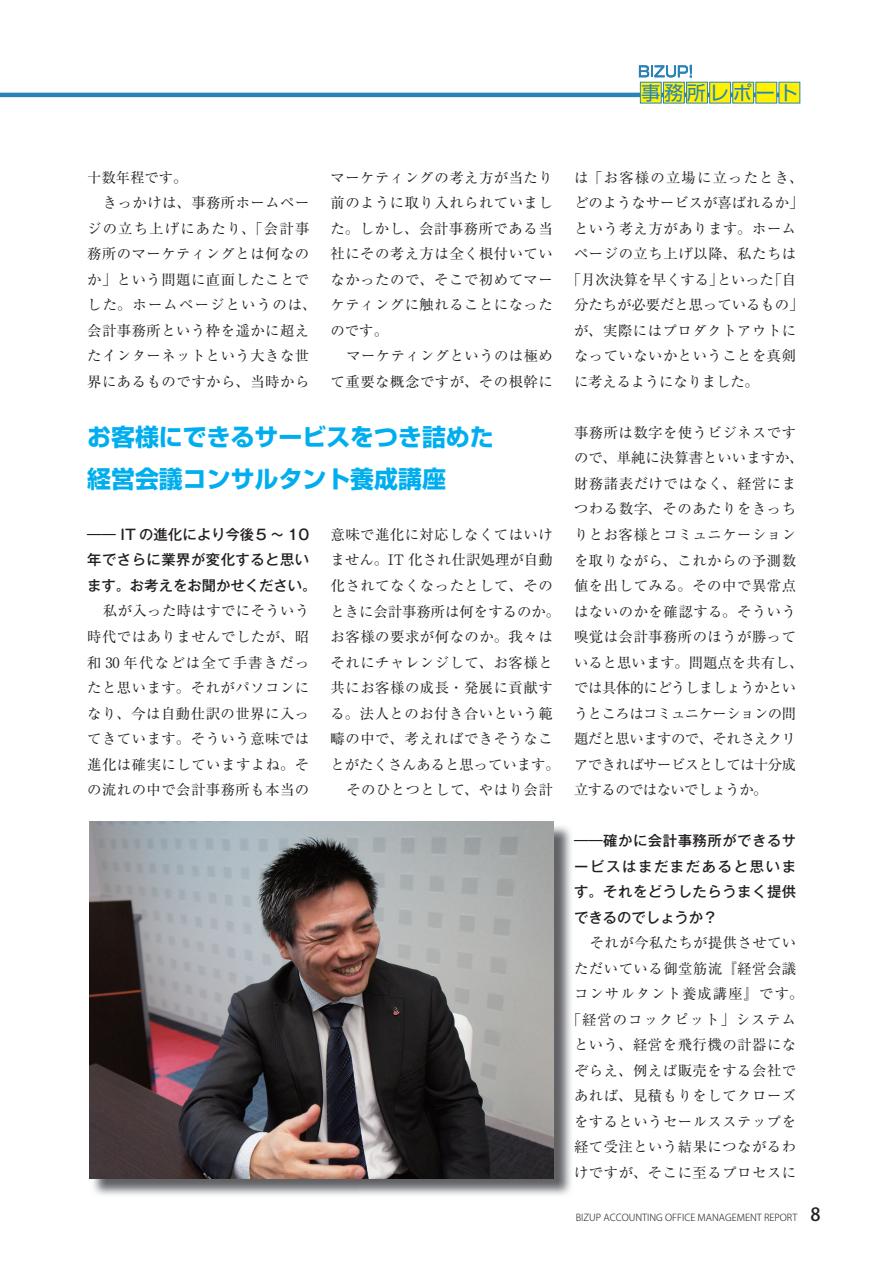
<style>
.page{position:relative;width:893px;height:1263px;background:#fff}
.page>*{position:absolute;margin:0;border:0;box-sizing:border-box;transform-origin:0 0}
.t1{font:700 23.85px/41.8px "Shin Go Pro";color:#00aeef}
.t2{font:19.2px "Shin Go Pro";letter-spacing:.2em;color:#2a83b7}
.t3{font:14.4px/25.5px "Ryumin Pro";letter-spacing:.035em;color:#231f20;text-align:justify}
.t4{font:500 14.4px/25.5px "Gothic MB101 Pro";letter-spacing:.035em;color:#231f20;text-align:justify}
.t5{font:500 14.4px/25.5px "Gothic MB101 Pro";color:#231f20}
.t6{font:14.4px "Ryumin Pro";color:#231f20}
.t7{font:14.4px "Ryumin Pro";letter-spacing:.08em;color:#231f20}
.t8{font:14.4px "Ryumin Pro";letter-spacing:-.01em;color:#231f20}
.t9{font:14.4px "Ryumin Pro";letter-spacing:.085em;color:#231f20}
.t10{font:14.4px "Ryumin Pro";letter-spacing:.075em;color:#231f20}
.t11{font:14.4px "Ryumin Pro";letter-spacing:.07em;color:#231f20}
.t12{font:300 9.6px "Koz Go Pro";color:#231f20}
.s1{font-weight:500;font-size:18px}
</style>
<div class="page">
<hr style="left:0;top:93px;width:799px;height:4px;background:#2a83b7">
<div style="left:640px;top:82px;width:22px;height:21px;background:#fff101;border:1px solid #2a83b7"></div>
<svg style="left:639px;top:65px;width:53px;height:13px"></svg>
<div style="left:663px;top:82px;width:22px;height:21px;background:#fff101;border:1px solid #2a83b7"></div>
<div style="left:686px;top:82px;width:22px;height:21px;background:#fff101;border:1px solid #2a83b7"></div>
<div style="left:709px;top:82px;width:22px;height:21px;background:#fff101;border:1px solid #2a83b7"></div>
<div style="left:732px;top:82px;width:22px;height:21px;background:#fff101;border:1px solid #2a83b7"></div>
<div style="left:755px;top:82px;width:22px;height:21px;background:#fff101;border:1px solid #2a83b7"></div>
<div style="left:779px;top:82px;width:21px;height:21px;background:#fff101"></div>
<img style="left:91px;top:826px;width:480px;height:369px">
<img style="left:89px;top:822px;width:465px;height:356px">
<h2 class="t2" style="left:641px;top:77px;width:158px">事務所レポート</h2>
<p class="t3" style="left:87px;top:164px;width:102px">十数年程です。</p>
<p class="t3" style="left:103px;top:189px;width:208px">きっかけは、事務所ホームペー</p>
<p class="t7" style="left:87px;top:217px;width:224px">ジの立ち上げにあたり、「会計事</p>
<p class="t3" style="left:87px;top:240px;width:224px">務所のマーケティングとは何なの</p>
<p class="t3" style="left:87px;top:266px;width:224px">か」という問題に直面したことで</p>
<p class="t7" style="left:87px;top:294px;width:231px">した。ホームページというのは、</p>
<p class="t3" style="left:87px;top:317px;width:224px">会計事務所という枠を遥かに超え</p>
<p class="t3" style="left:87px;top:342px;width:224px">たインターネットという大きな世</p>
<p class="t3" style="left:87px;top:368px;width:224px">界にあるものですから、当時から</p>
<p class="t3" style="left:331px;top:164px;width:224px">マーケティングの考え方が当たり前のように取り入れられていました。しかし、会計事務所である当社にその考え方は全く根付いていなかったので、そこで初めてマーケティングに触れることになったのです。</p>
<p class="t3" style="left:331px;top:342px;width:224px;text-align:right">マーケティングというのは極めて重要な概念ですが、その根幹に</p>
<h1 class="t1" style="left:87px;top:414px;width:408px">お客様にできるサービスをつき詰めた経営会議コンサルタント養成講座</h1>
<p class="t5" style="left:87px;top:520px;width:231px">―― IT の進化により今後5 ～ 10年でさらに業界が変化すると思います。お考えをお聞かせください。</p>
<p class="t3" style="left:87px;top:597px;width:224px;text-indent:16px">私が入った時はすでにそういう時代ではありませんでしたが、昭和 30 年代などは全て手書きだったと思います。それがパソコンになり、今は自動仕訳の世界に入ってきています。そういう意味では進化は確実にしていますよね。その流れの中で会計事務所も本当の</p>
<p class="t3" style="left:331px;top:521px;width:231px;text-align:center">意味で進化に対応しなくてはいけません。IT 化され仕訳処理が自動化されてなくなったとして、そのときに会計事務所は何をするのか。お客様の要求が何なのか。我々はそれにチャレンジして、お客様と共にお客様の成長・発展に貢献する。法人とのお付き合いという範疇の中で、考えればできそうなことがたくさんあると思っています。そのひとつとして、やはり会計</p>
<p class="t9" style="left:574px;top:166px;width:231px">は「お客様の立場に立ったとき、</p>
<p class="t6" style="left:574px;top:192px;width:231px">どのようなサービスが喜ばれるか」</p>
<p class="t3" style="left:574px;top:215px;width:224px">という考え方があります。ホーム</p>
<p class="t3" style="left:574px;top:240px;width:224px">ページの立ち上げ以降、私たちは</p>
<p class="t8" style="left:567px;top:268px;width:231px">「月次決算を早くする」といった「自</p>
<p class="t6" style="left:574px;top:294px;width:231px">分たちが必要だと思っているもの」</p>
<p class="t3" style="left:574px;top:317px;width:224px">が、実際にはプロダクトアウトに</p>
<p class="t3" style="left:574px;top:342px;width:224px">なっていないかということを真剣</p>
<p class="t8" style="left:574px;top:370px;width:186px">に考えるようになりました。</p>
<p class="t3" style="left:574px;top:419px;width:231px;text-align:left">事務所は数字を使うビジネスですので、単純に決算書といいますか、財務諸表だけではなく、経営にまつわる数字、そのあたりをきっちりとお客様とコミュニケーションを取りながら、これからの予測数値を出してみる。その中で異常点はないのかを確認する。そういう嗅覚は会計事務所のほうが勝っていると思います。問題点を共有し、では具体的にどうしましょうかというところはコミュニケーションの問題だと思いますので、それさえクリアできればサービスとしては十分成立するのではないでしょうか。</p>
<p class="t4" style="left:574px;top:826px;width:224px">――確かに会計事務所ができるサービスはまだまだあると思います。それをどうしたらうまく提供できるのでしょうか？</p>
<p class="t3" style="left:590px;top:929px;width:208px">それが今私たちが提供させてい</p>
<p class="t3" style="left:574px;top:955px;width:224px">ただいている御堂筋流『経営会議</p>
<p class="t10" style="left:574px;top:983px;width:231px">コンサルタント養成講座』です。</p>
<p class="t11" style="left:567px;top:1008px;width:231px">「経営のコックピット」システム</p>
<p class="t3" style="left:574px;top:1031px;width:224px">という、経営を飛行機の計器にな</p>
<p class="t3" style="left:574px;top:1057px;width:224px">ぞらえ、例えば販売をする会社で</p>
<p class="t3" style="left:574px;top:1082px;width:224px">あれば、見積もりをしてクローズ</p>
<p class="t3" style="left:574px;top:1108px;width:224px">をするというセールスステップを</p>
<p class="t3" style="left:574px;top:1133px;width:224px">経て受注という結果につながるわ</p>
<p class="t3" style="left:574px;top:1159px;width:224px">けですが、そこに至るプロセスに</p>
<p class="t12" style="left:576px;top:1211px;width:246px">BIZUP ACCOUNTING OFFICE MANAGEMENT REPORT <span class="s1">8</span></p>
</div>
